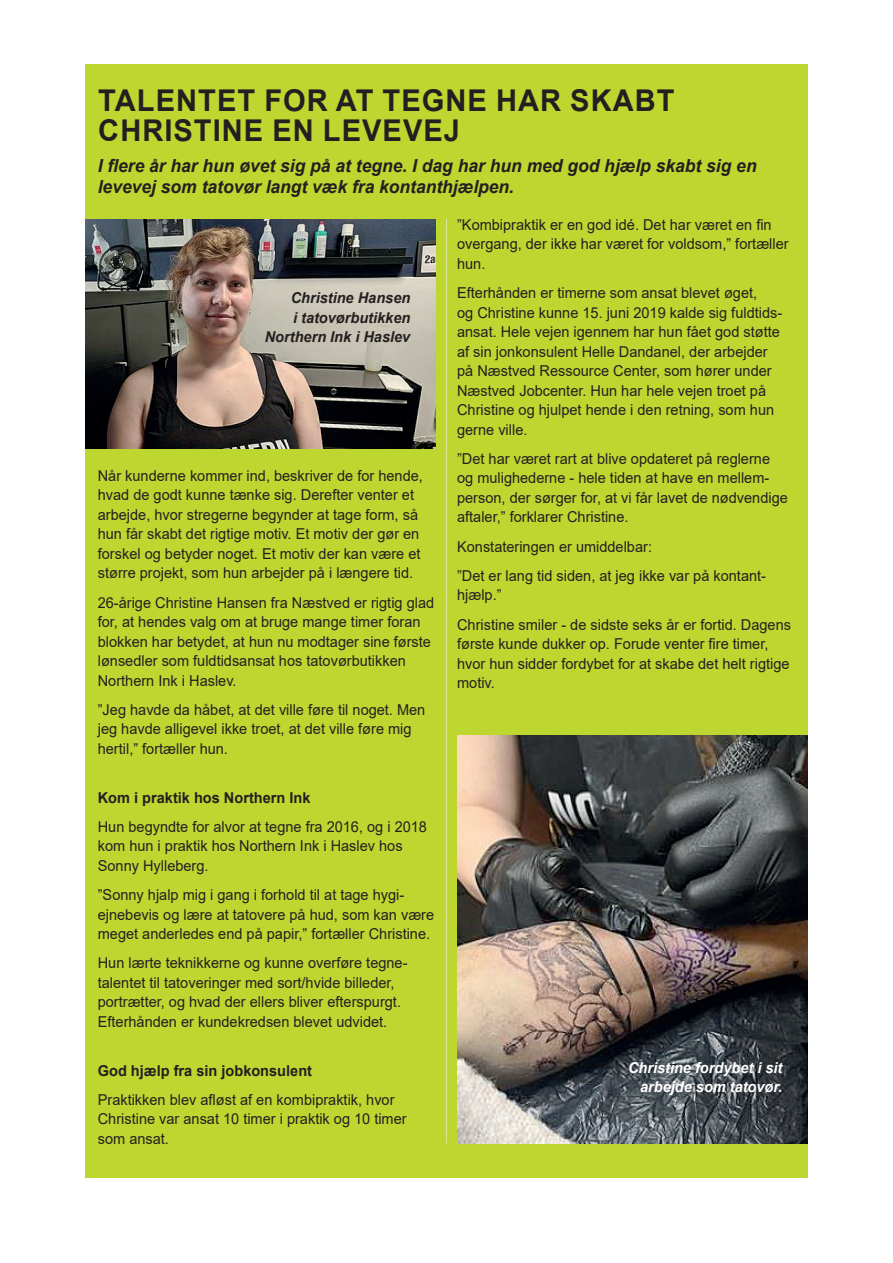
<style>
.page{position:relative;width:893px;height:1263px;background:#fff}
.page>*{position:absolute;margin:0;border:0;box-sizing:border-box;transform-origin:0 0}
.Overskrift_-_SORT{font:700 30px/30px "Arial";letter-spacing:.035em;color:#231f20}
.Underoverskift_-_SOR{font:italic 700 18px/21px "Arial";color:#231f20}
.Brødtekst_-_SORT{font:15px/19.5px "Arial";color:#231f20}
.Mellemrubrik_-_SORT{font:700 15px "Arial";color:#231f20}
.Billedtekst_-_SORT{font:italic 700 15px/19.5px "Arial";color:#231f20;text-align:right}
.Billedtekst_-_HVID{font:italic 700 15px/19.5px "Arial";color:#fff;text-align:right}
</style>
<div class="page">
<div style="left:85px;top:64px;width:723px;height:142px;background:#bed630"></div>
<div style="left:85px;top:206px;width:723px;height:972px;background:#bed630"></div>
<hr style="left:446px;top:219px;width:1px;height:924px;background:#dde799">
<img style="left:85px;top:219px;width:351px;height:230px">
<img style="left:457px;top:736px;width:351px;height:408px">
<p class="Overskrift_-_SORT" style="left:98px;top:86px;width:578px">TALENTET FOR AT TEGNE HAR SKABT<br>CHRISTINE EN LEVEVEJ</p>
<p class="Underoverskift_-_SOR" style="left:98px;top:156px;width:660px">I flere år har hun øvet sig på at tegne. I dag har hun med god hjælp skabt sig en levevej som tatovør langt væk fra kontanthjælpen.</p>
<p class="Billedtekst_-_SORT" style="left:265px;top:288px;width:147px">Christine Hansen<br>i tatovørbutikken<br>Northern Ink i Haslev</p>
<p class="Brødtekst_-_SORT" style="left:98px;top:466px;width:327px">Når kunderne kommer ind, beskriver de for hende, hvad de godt kunne tænke sig. Derefter venter et arbejde, hvor stregerne begynder at tage form, så hun får skabt det rigtige motiv. Et motiv der gør en forskel og betyder noget. Et motiv der kan være et større projekt, som hun arbejder på i længere tid.</p>
<p class="Brødtekst_-_SORT" style="left:98px;top:592px;width:338px">26-årige Christine Hansen fra Næstved er rigtig glad for, at hendes valg om at bruge mange timer foran blokken har betydet, at hun nu modtager sine første lønsedler som fuldtidsansat hos tatovørbutikken Northern Ink i Haslev.</p>
<p class="Brødtekst_-_SORT" style="left:98px;top:700px;width:329px">”Jeg havde da håbet, at det ville føre til noget. Men jeg havde alligevel ikke troet, at det ville føre mig hertil,” fortæller hun.</p>
<p class="Mellemrubrik_-_SORT" style="left:98px;top:787px;width:214px">Kom i praktik hos Northern Ink</p>
<p class="Brødtekst_-_SORT" style="left:98px;top:817px;width:331px">Hun begyndte for alvor at tegne fra 2016, og i 2018 kom hun i praktik hos Northern Ink i Haslev hos<br>Sonny Hylleberg.</p>
<p class="Brødtekst_-_SORT" style="left:98px;top:885px;width:338px">”Sonny hjalp mig i gang i forhold til at tage hygi---- ejnebevis og lære at tatovere på hud, som kan være meget anderledes end på papir,” fortæller Christine.</p>
<p class="Brødtekst_-_SORT" style="left:98px;top:953px;width:311px">Hun lærte teknikkerne og kunne overføre tegne&shy;talentet til tatoveringer med sort/hvide billeder, portrætter, og hvad der ellers bliver efterspurgt.<br>Efterhånden er kundekredsen blevet udvidet.</p>
<p class="Mellemrubrik_-_SORT" style="left:98px;top:1060px;width:216px">God hjælp fra sin jobkonsulent</p>
<p class="Brødtekst_-_SORT" style="left:98px;top:1090px;width:310px">Praktikken blev afløst af en kombipraktik, hvor<br>Christine var ansat 10 timer i praktik og 10 timer som ansat.</p>
<p class="Brødtekst_-_SORT" style="left:457px;top:215px;width:333px">”Kombipraktik er en god idé. Det har været en fin overgang, der ikke har været for voldsom,” fortæller hun.</p>
<p class="Brødtekst_-_SORT" style="left:457px;top:283px;width:327px">Efterhånden er timerne som ansat blevet øget,<br>og Christine kunne 15. juni 2019 kalde sig fuldtids&shy;ansat. Hele vejen igennem har hun fået god støtte af sin jonkonsulent Helle Dandanel, der arbejder på Næstved Ressource Center, som hører under Næstved Jobcenter. Hun har hele vejen troet på Christine og hjulpet hende i den retning, som hun gerne ville.</p>
<p class="Brødtekst_-_SORT" style="left:457px;top:449px;width:332px">”Det har været rart at blive opdateret på reglerne og mulighederne - hele tiden at have en mellem&shy;person, der sørger for, at vi får lavet de nødvendige aftaler,” forklarer Christine.</p>
<p class="Brødtekst_-_SORT" style="left:457px;top:537px;width:196px">Konstateringen er umiddelbar:</p>
<p class="Brødtekst_-_SORT" style="left:457px;top:566px;width:310px">”Det er lang tid siden, at jeg ikke var på kontant&shy;hjælp.”</p>
<p class="Brødtekst_-_SORT" style="left:457px;top:615px;width:335px">Christine smiler - de sidste seks år er fortid. Dagens første kunde dukker op. Forude venter fire timer, hvor hun sidder fordybet for at skabe det helt rigtige motiv.</p>
<p class="Billedtekst_-_HVID" style="left:628px;top:1058px;width:156px">Christine fordybet i sit arbejde som tatovør.</p>
</div>
